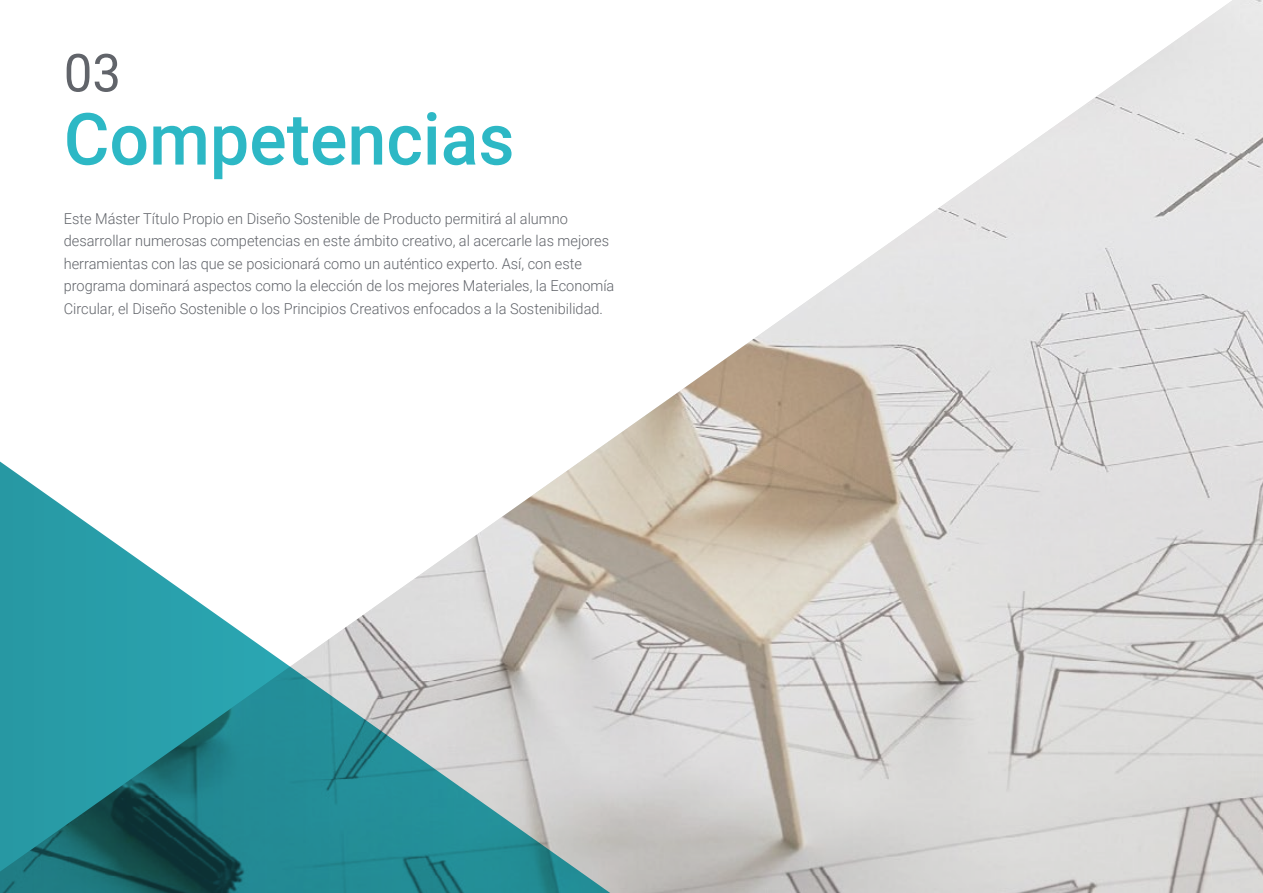
<style>
.page{position:relative;width:1263px;height:893px;background:#fff}
.page>*{position:absolute;margin:0;border:0;box-sizing:border-box;transform-origin:0 0}
.t1{font:500 72px "Roboto";color:#2db8c5}
.t2{font:52.5px "Roboto";color:#61646a}
.t3{font:300 15px/22.5px "Roboto";color:#61646a}
</style>
<div class="page">
<img style="left:602px;top:0;width:661px;height:893px">
<svg style="left:0;top:446px;width:640px;height:447px"></svg>
<h2 class="t2" style="left:64px;top:36px;width:59px">03</h2>
<h1 class="t1" style="left:64px;top:89px;width:452px">Competencias</h1>
<p class="t3" style="left:64px;top:207px;width:552px">Este Máster Título Propio en Diseño Sostenible de Producto permitirá al alumno desarrollar numerosas competencias en este ámbito creativo, al acercarle las mejores herramientas con las que se posicionará como un auténtico experto. Así, con este programa dominará aspectos como la elección de los mejores Materiales, la Economía Circular, el Diseño Sostenible o los Principios Creativos enfocados a la Sostenibilidad.</p>
</div>
